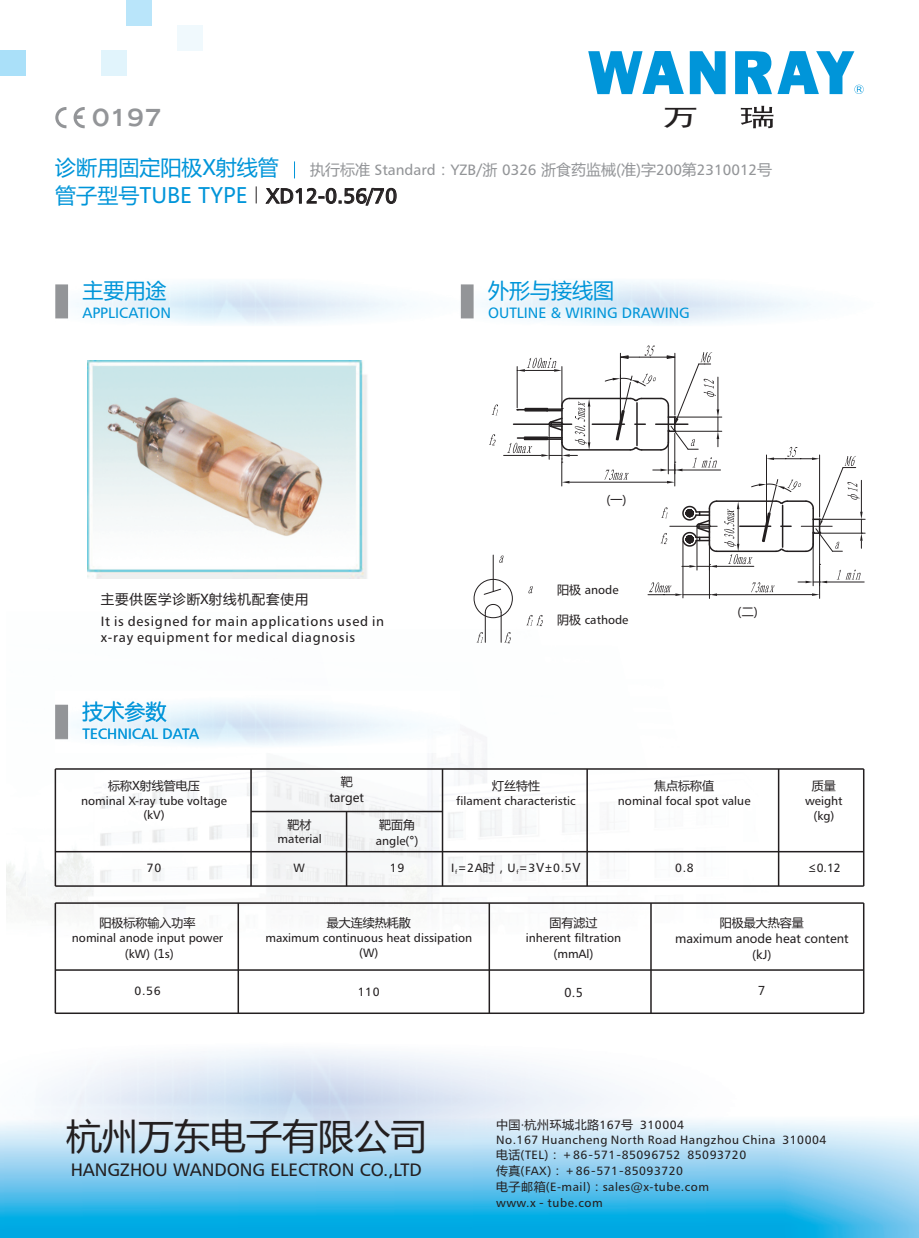
<style>
.page{position:relative;width:919px;height:1238px;background:#fff}
.page>*{position:absolute;margin:0;border:0;box-sizing:border-box;transform-origin:0 0}
.t1{font:36px "Microsoft Ya Hei";color:#231f20}
.t2{font:24.45px "Sim Hei";color:#231f20;scale:1.5 1}
.t3{font:22.5px "Humanist 970 BT Roman C";color:#939598}
.t4{font:21px/27.8px "Microsoft Ya Hei";color:#0095d9}
.t5{font:21px "Humanist 777 BT Roman B";color:#231f20}
.t6{font:18px "Humanist 777 BT Roman B";color:#231f20}
.t7{font:15px "Humanist 777 BT Roman B";color:#0095d9}
.t8{font:15px "Humanist 777 BT Roman B";color:#939598}
.t9{font:13.5px/16.4px "Humanist 777 BT Roman B";letter-spacing:.055em;color:#231f20}
.t10{font:13.5px "Microsoft Ya Hei";letter-spacing:.06em;color:#231f20}
.t11{font:12px/14.4px "Humanist 777 BT Roman B";color:#231f20;text-align:center}
.t12{font:12px/15.8px "Humanist 777 BT Roman B";letter-spacing:.045em;color:#231f20}
.t13{font:12px/15.9px "Microsoft Ya Hei";color:#231f20;text-align:center}
.t14{font:12px "Microsoft Ya Hei";letter-spacing:.045em;color:#231f20}
.s1{font-family:"Microsoft Ya Hei"}
.s2{font-family:"Humanist 777 BT Roman B"}
</style>
<div class="page">
<img style="left:6px;top:576px;width:859px;height:396px">
<img style="left:0;top:1123px;width:918px;height:114px">
<img style="left:0;top:1010px;width:913px;height:134px">
<img style="left:88px;top:360px;width:281px;height:218px">
<div style="left:55px;top:284px;width:13px;height:34px;background:#939598"></div>
<div style="left:461px;top:284px;width:12px;height:34px;background:#939598"></div>
<svg style="left:499px;top:555px;width:4px;height:7px"></svg>
<svg style="left:483px;top:588px;width:18px;height:7px"></svg>
<svg style="left:484px;top:604px;width:17px;height:9px"></svg>
<svg style="left:504px;top:632px;width:7px;height:11px"></svg>
<hr style="left:485px;top:612px;width:1px;height:30px;background:#231f20">
<hr style="left:501px;top:612px;width:1px;height:30px;background:#231f20">
<hr style="left:493px;top:555px;width:1px;height:36px;background:#231f20">
<svg style="left:528px;top:586px;width:4px;height:7px"></svg>
<div style="left:473px;top:579px;width:39px;height:39px;border:1px solid #231f20;border-radius:50%"></div>
<svg style="left:476px;top:632px;width:7px;height:10px"></svg>
<svg style="left:526px;top:615px;width:17px;height:11px"></svg>
<img style="left:55px;top:690px;width:404px;height:62px">
<div style="left:55px;top:704px;width:13px;height:34px;background:#939598"></div>
<hr style="left:55px;top:768px;width:808px;height:1px;background:#231f20">
<hr style="left:251px;top:810px;width:191px;height:2px;background:#231f20">
<hr style="left:55px;top:850px;width:808px;height:2px;background:#231f20">
<hr style="left:55px;top:902px;width:808px;height:1px;background:#231f20">
<hr style="left:55px;top:885px;width:808px;height:1px;background:#231f20">
<hr style="left:55px;top:969px;width:808px;height:1px;background:#231f20">
<hr style="left:55px;top:1012px;width:808px;height:1px;background:#231f20">
<hr style="left:55px;top:769px;width:1px;height:117px;background:#231f20">
<hr style="left:862px;top:769px;width:2px;height:117px;background:#231f20">
<hr style="left:586px;top:769px;width:2px;height:117px;background:#231f20">
<hr style="left:777px;top:769px;width:2px;height:117px;background:#231f20">
<hr style="left:441px;top:769px;width:2px;height:117px;background:#231f20">
<hr style="left:250px;top:769px;width:2px;height:117px;background:#231f20">
<hr style="left:488px;top:903px;width:2px;height:110px;background:#231f20">
<hr style="left:650px;top:903px;width:1px;height:110px;background:#231f20">
<hr style="left:862px;top:903px;width:2px;height:110px;background:#231f20">
<hr style="left:237px;top:903px;width:2px;height:110px;background:#231f20">
<hr style="left:55px;top:903px;width:1px;height:110px;background:#231f20">
<svg style="left:588px;top:51px;width:95px;height:43px"></svg>
<svg style="left:689px;top:51px;width:36px;height:43px"></svg>
<svg style="left:735px;top:51px;width:36px;height:43px"></svg>
<svg style="left:740px;top:106px;width:33px;height:22px"></svg>
<svg style="left:777px;top:51px;width:86px;height:43px"></svg>
<svg style="left:55px;top:107px;width:30px;height:21px"></svg>
<div style="left:178px;top:25px;width:25px;height:25px;background:#f0f9fd"></div>
<div style="left:102px;top:50px;width:25px;height:25px;background:#e1f4fc"></div>
<div style="left:0;top:50px;width:25px;height:25px;background:#aae0f9"></div>
<div style="left:127px;top:0;width:25px;height:25px;background:#b9e5fa"></div>
<svg style="left:256px;top:186px;width:1px;height:17px"></svg>
<svg style="left:294px;top:161px;width:1px;height:17px"></svg>
<hr style="left:592px;top:423px;width:32px;height:2px;background:#231f20">
<hr style="left:569px;top:398px;width:61px;height:1px;background:#231f20">
<hr style="left:569px;top:449px;width:61px;height:1px;background:#231f20">
<hr style="left:569px;top:482px;width:98px;height:1px;background:#231f20">
<hr style="left:561px;top:366px;width:1px;height:40px;background:#231f20">
<hr style="left:517px;top:366px;width:1px;height:42px;background:#231f20">
<svg style="left:517px;top:358px;width:45px;height:14px"></svg>
<hr style="left:503px;top:455px;width:38px;height:1px;background:#231f20">
<svg style="left:507px;top:397px;width:83px;height:89px"></svg>
<svg style="left:489px;top:434px;width:6px;height:11px"></svg>
<svg style="left:491px;top:404px;width:7px;height:11px"></svg>
<hr style="left:819px;top:566px;width:1px;height:32px;background:#231f20">
<hr style="left:709px;top:566px;width:1px;height:32px;background:#231f20">
<hr style="left:682px;top:541px;width:1px;height:57px;background:#231f20">
<hr style="left:821px;top:519px;width:44px;height:1px;background:#231f20">
<hr style="left:821px;top:533px;width:44px;height:1px;background:#231f20">
<hr style="left:827px;top:581px;width:37px;height:1px;background:#231f20">
<svg style="left:604px;top:345px;width:258px;height:251px"></svg>
<hr style="left:346px;top:811px;width:1px;height:75px;background:#231f20">
<h3 class="t3" style="left:91px;top:109px;width:72px">0197</h3>
<h2 class="t2" style="left:662px;top:105px;width:26px">万</h2>
<h3 class="t4" style="left:55px;top:156px;width:225px">诊断用固定阳极X射线管管子型号TUBE TYPE</h3>
<p class="t8" style="left:310px;top:164px;width:463px"><span class="s1">执行标准</span> Standard<span class="s1">：</span>YZB<span class="s1">/浙</span> 0326 <span class="s1">浙食药监械(准)字</span>200<span class="s1">第</span>2310012<span class="s1">号</span></p>
<h3 class="t5" style="left:266px;top:187px;width:132px">XD12-0.56/70</h3>
<h3 class="t4" style="left:82px;top:278px;width:86px">主要用途</h3>
<p class="t7" style="left:82px;top:307px;width:90px">APPLICATION</p>
<h3 class="t4" style="left:488px;top:278px;width:127px">外形与接线图</h3>
<p class="t7" style="left:488px;top:307px;width:203px">OUTLINE &amp; WIRING DRAWING</p>
<p class="t10" style="left:101px;top:592px;width:209px">主要供医学诊断X射线机配套使用</p>
<p class="t9" style="left:101px;top:614px;width:285px">It is designed for main applications used in x-ray equipment for medical diagnosis</p>
<h3 class="t4" style="left:82px;top:698px;width:86px">技术参数</h3>
<p class="t7" style="left:82px;top:727px;width:118px">TECHNICAL DATA</p>
<p class="t13" style="left:606px;top:493px;width:22px">(一)</p>
<p class="t11" style="left:557px;top:583px;width:63px"><span class="s1">阳极</span> anode</p>
<p class="t11" style="left:557px;top:614px;width:73px"><span class="s1">阴极</span> cathode</p>
<p class="t13" style="left:737px;top:604px;width:22px">(二)</p>
<p class="t13" style="left:329px;top:774px;width:36px">靶target</p>
<p class="t13" style="left:108px;top:778px;width:93px">标称X射线管电压</p>
<p class="t11" style="left:81px;top:794px;width:147px">nominal X-ray tube voltage (kV)</p>
<p class="t13" style="left:654px;top:778px;width:61px">焦点标称值</p>
<p class="t11" style="left:618px;top:794px;width:134px">nominal focal spot value</p>
<p class="t13" style="left:492px;top:778px;width:49px">灯丝特性</p>
<p class="t11" style="left:456px;top:794px;width:121px">filament characteristic</p>
<p class="t13" style="left:379px;top:817px;width:37px">靶面角</p>
<p class="t11" style="left:376px;top:834px;width:44px">angle(<span class="s1">°)</span></p>
<p class="t11" style="left:390px;top:862px;width:16px">19</p>
<p class="t13" style="left:287px;top:817px;width:25px">靶材</p>
<p class="t11" style="left:277px;top:833px;width:46px">material</p>
<p class="t11" style="left:451px;top:861px;width:131px">I<sub>f</sub><span class="s1">=</span>2A<span class="s1">时，</span>U<sub>f</sub><span class="s1">=</span>3<span class="s1">V±</span>0.5<span class="s1">V</span></p>
<p class="t11" style="left:147px;top:862px;width:16px">70</p>
<p class="t11" style="left:293px;top:862px;width:13px">W</p>
<p class="t11" style="left:675px;top:861px;width:20px">0.8</p>
<p class="t13" style="left:811px;top:778px;width:25px">质量</p>
<p class="t11" style="left:805px;top:793px;width:39px;line-height:15.6px">weight <span class="s1">(</span>kg)</p>
<p class="t11" style="left:807px;top:861px;width:35px"><span class="s1">≤</span>0.12</p>
<p class="t13" style="left:327px;top:916px;width:86px">最大连续热耗散</p>
<p class="t11" style="left:265px;top:931px;width:208px">maximum continuous heat dissipation (W)</p>
<p class="t13" style="left:99px;top:916px;width:98px">阳极标称输入功率</p>
<p class="t11" style="left:72px;top:931px;width:153px">nominal anode input power</p>
<p class="t13" style="left:125px;top:946px;width:51px">(<span class="s2">kW</span>) (1<span class="s2">s</span>)</p>
<p class="t11" style="left:134px;top:985px;width:28px">0.56</p>
<p class="t11" style="left:357px;top:985px;width:24px">110</p>
<p class="t13" style="left:549px;top:916px;width:49px">固有滤过</p>
<p class="t11" style="left:525px;top:931px;width:97px;line-height:15.6px">inherent filtration <span class="s1">(</span>mmAl<span class="s1">)</span></p>
<p class="t13" style="left:564px;top:985px;width:20px">0.5</p>
<p class="t13" style="left:675px;top:916px;width:175px">阳极最大热容量<br>maximum anode heat content (kJ)</p>
<p class="t13" style="left:758px;top:983px;width:9px">7</p>
<h1 class="t1" style="left:66px;top:1119px;width:361px">杭州万东电子有限公司</h1>
<h3 class="t6" style="left:71px;top:1162px;width:353px">HANGZHOU WANDONG ELECTRON CO.,LTD</h3>
<p class="t14" style="left:496px;top:1118px;width:138px">中国·杭州环城北路<span class="s2">167</span>号</p>
<p class="t12" style="left:496px;top:1132px;width:332px">No.167 Huancheng North Road Hangzhou China 310004<span class="s1">电话</span>(TEL<span class="s1">)：＋</span>86<span class="s1">-</span>571<span class="s1">-</span>85096752 85093720<br><span class="s1">传真</span>(FAX<span class="s1">)：＋</span>86<span class="s1">-</span>571<span class="s1">-</span>85093720<br><span class="s1">电子邮箱</span>(E-mail<span class="s1">)：</span>sales@x-tube.com<br>www.x<span class="s1">－</span>tube.com</p>
<p class="t11" style="left:640px;top:1118px;width:45px">310004</p>
</div>
